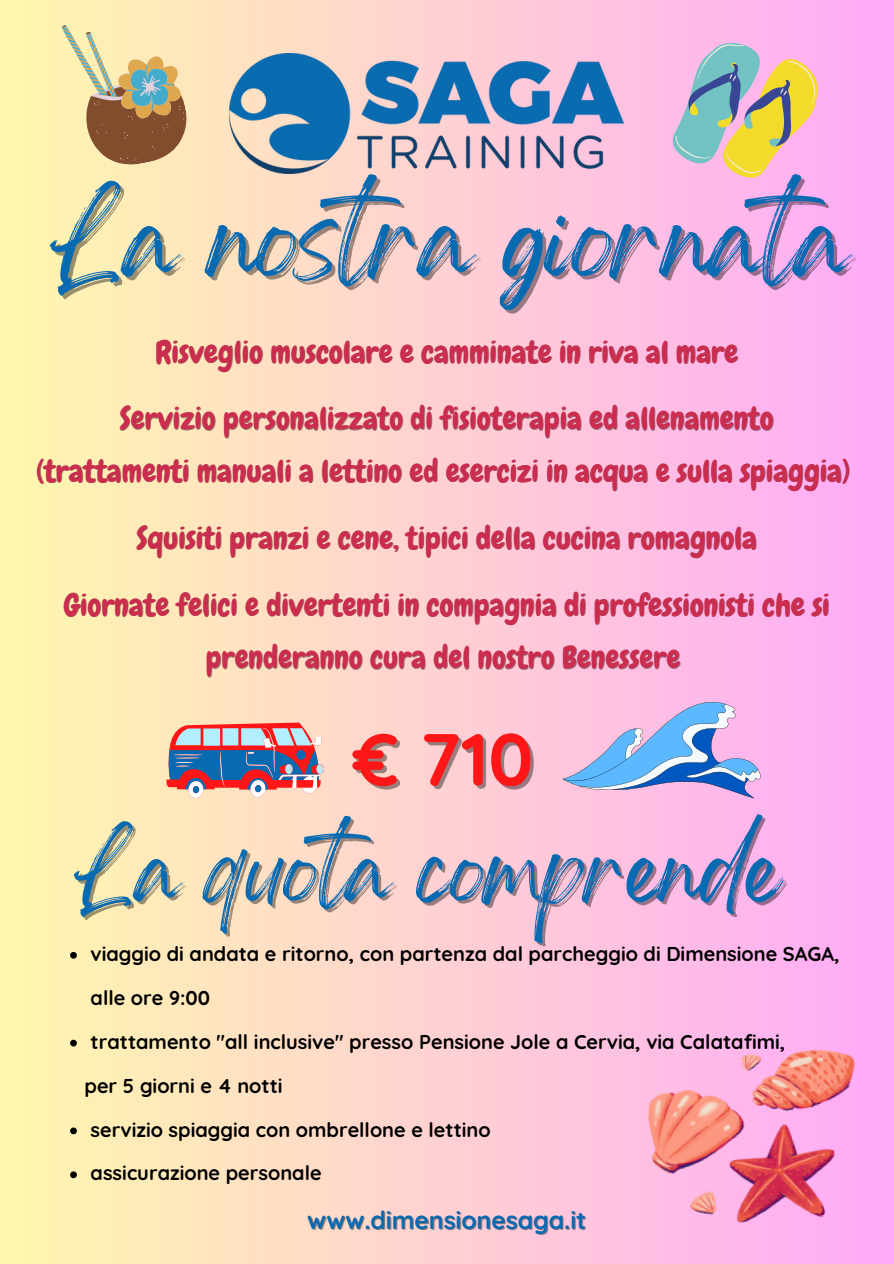
<style>
.page{position:relative;width:894px;height:1264px;background:#fff}
.page>*{position:absolute;margin:0;border:0;box-sizing:border-box;transform-origin:0 0}
.t1{font:80.85px "Gellatio";color:#086ab1}
.t2{font:700 73.5px "Quicksand";color:#ff1616}
.t3{font:67.35px "Gellatio";color:#086ab1}
.t4{font:31.05px/66.9px "Chewy";color:#cb2d4f;text-align:center}
.t5{font:700 24.75px "Quicksand";color:#086ab1}
.t6{font:700 19.95px "Quicksand";color:#000}
.s1{color:rgb(0 0 0/.4)}
</style>
<div class="page">
<div style="left:0;top:0;width:893px;height:1263px;background:linear-gradient(to right,#fff7ad,#ffaaf8)"></div>
<svg style="left:70px;top:951px;width:7px;height:7px"></svg>
<svg style="left:70px;top:1039px;width:7px;height:7px"></svg>
<svg style="left:70px;top:1127px;width:7px;height:7px"></svg>
<svg style="left:70px;top:1171px;width:7px;height:7px"></svg>
<img style="left:230px;top:53px;width:393px;height:121px">
<img style="left:635px;top:1034px;width:248px;height:213px">
<svg style="left:62px;top:25px;width:124px;height:139px;background:#c7b287"></svg>
<svg style="left:669px;top:42px;width:150px;height:138px;background:#cabaad"></svg>
<svg style="left:165px;top:722px;width:159px;height:76px;background:#ae8898"></svg>
<svg style="left:562px;top:700px;width:198px;height:98px;background:#b6b4e4"></svg>
<h1 class="t1" style="left:51px;top:220px;width:798px">La nostra giornata</h1>
<p class="t4" style="left:120px;top:318px;width:655px"><span class="s1">R</span>isveglio muscolare e camminate in riva al mare<br>Servizio personalizzato di fisioterapia ed allenamento</p>
<p class="t4" style="left:36px;top:438px;width:815px">(trattamenti manuali a lettino ed esercizi in acqua e sulla spiaggia)<br>Squisiti pranzi e cene, tipici della cucina romagnola<br>Giornate felici e divertenti in compagnia di professionisti che si</p>
<p class="t4" style="left:206px;top:624px;width:476px">prenderanno cura del nostro Benessere</p>
<h2 class="t2" style="left:353px;top:712px;width:182px">€ 710</h2>
<h3 class="t3" style="left:75px;top:854px;width:705px">La quota comprende</h3>
<p class="t6" style="left:91px;top:941px;width:750px">viaggio di andata e ritorno, con partenza dal parcheggio di Dimensione SAGA,</p>
<p class="t6" style="left:91px;top:984px;width:121px">alle ore 9:00</p>
<p class="t6" style="left:91px;top:1028px;width:696px">trattamento "all inclusive" presso Pensione Jole a Cervia, via Calatafimi,</p>
<p class="t6" style="left:85px;top:1072px;width:199px">per 5 giorni e 4 notti</p>
<p class="t6" style="left:91px;top:1116px;width:401px">servizio spiaggia con ombrellone e lettino</p>
<p class="t6" style="left:91px;top:1160px;width:232px">assicurazione personale</p>
<p class="t5" style="left:307px;top:1204px;width:280px">www.dimensionesaga.it</p>
</div>
